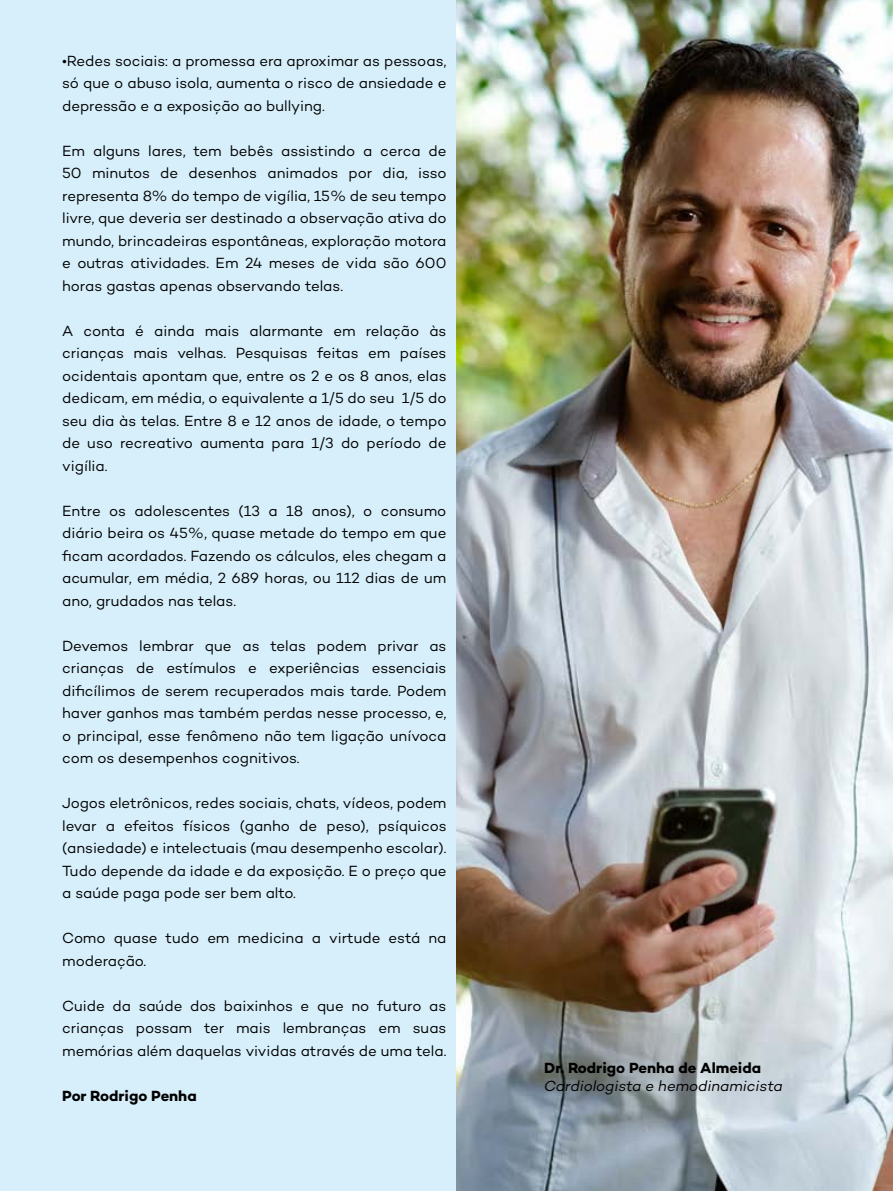
<style>
.page{position:relative;width:893px;height:1191px;background:#fff}
.page>*{position:absolute;margin:0;border:0;box-sizing:border-box;transform-origin:0 0}
.t1{font:15px/22.5px "Campton";letter-spacing:-.005em;color:#000;text-align:justify}
.t2{font:700 15px "Campton";color:#000}
.t3{font:italic 15px "Campton";color:#000}
</style>
<div class="page">
<div style="left:0;top:0;width:462px;height:1191px;background:#d7effa"></div>
<img style="left:456px;top:0;width:437px;height:1191px">
<p class="t1" style="left:62px;top:49px;width:386px">•Redes sociais: a promessa era aproximar as pessoas, só que o abuso isola, aumenta o risco de ansiedade e depressão e a exposição ao bullying.</p>
<p class="t1" style="left:62px;top:139px;width:386px">Em alguns lares, tem bebês assistindo a cerca de 50 minutos de desenhos animados por dia, isso representa 8% do tempo de vigília, 15% de seu tempo livre, que deveria ser destinado a observação ativa do mundo, brincadeiras espontâneas, exploração motora e outras atividades. Em 24 meses de vida são 600 horas gastas apenas observando telas.</p>
<p class="t1" style="left:62px;top:319px;width:386px">A conta é ainda mais alarmante em relação às crianças mais velhas. Pesquisas feitas em países ocidentais apontam que, entre os 2 e os 8 anos, elas dedicam, em média, o equivalente a 1/5 do seu 1/5 do seu dia às telas. Entre 8 e 12 anos de idade, o tempo de uso recreativo aumenta para 1/3 do período de vigília.</p>
<p class="t1" style="left:62px;top:499px;width:386px">Entre os adolescentes (13 a 18 anos), o consumo diário beira os 45%, quase metade do tempo em que ficam acordados. Fazendo os cálculos, eles chegam a acumular, em média, 2 689 horas, ou 112 dias de um ano, grudados nas telas.</p>
<p class="t1" style="left:62px;top:634px;width:386px">Devemos lembrar que as telas podem privar as crianças de estímulos e experiências essenciais dificílimos de serem recuperados mais tarde. Podem haver ganhos mas também perdas nesse processo, e, o principal, esse fenômeno não tem ligação unívoca com os desempenhos cognitivos.</p>
<p class="t1" style="left:62px;top:791px;width:386px">Jogos eletrônicos, redes sociais, chats, vídeos, podem levar a efeitos físicos (ganho de peso), psíquicos (ansiedade) e intelectuais (mau desempenho escolar).<br>Tudo depende da idade e da exposição. E o preço que a saúde paga pode ser bem alto.</p>
<p class="t1" style="left:62px;top:926px;width:386px">Como quase tudo em medicina a virtude está na moderação.</p>
<p class="t1" style="left:62px;top:994px;width:386px">Cuide da saúde dos baixinhos e que no futuro as crianças possam ter mais lembranças em suas memórias além daquelas vividas através de uma tela.</p>
<p class="t2" style="left:62px;top:1086px;width:136px">Por Rodrigo Penha</p>
<p class="t2" style="left:544px;top:1058px;width:218px">Dr. Rodrigo Penha de Almeida</p>
<p class="t3" style="left:544px;top:1076px;width:240px">Cardiologista e hemodinamicista</p>
</div>
